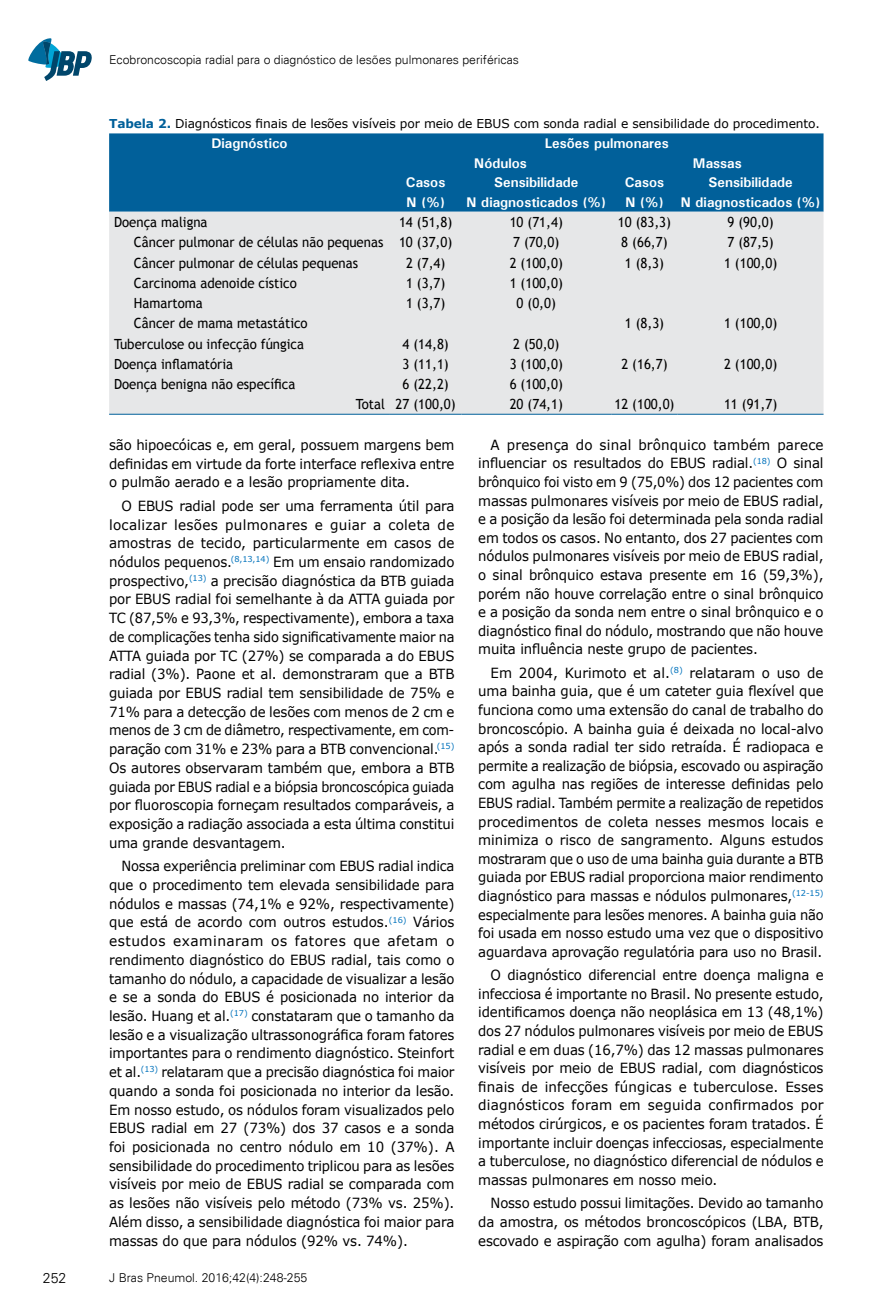
<style>
.page{position:relative;width:893px;height:1315px;background:#fff}
.page>*{position:absolute;margin:0;border:0;box-sizing:border-box;transform-origin:0 0}
.t1{font:14px/18.7px "Verdana";letter-spacing:-.01em;color:#000;text-align:justify;scale:.95 1}
.t2{font:14px/18.6px "Verdana";letter-spacing:-.01em;color:#000;text-align:justify;scale:.96 1}
.t3{font:14px/18.7px "Verdana";letter-spacing:-.01em;color:#000;text-align:justify;scale:.94 1}
.t4{font:14px "Trebuchet MS";color:#000;scale:.94 1}
.t5{font:700 14px "Univers";color:#fff}
.t6{font:300 14px "Univers";color:#000}
.t7{font:12.25px "Verdana";letter-spacing:-.01em;color:#000}
.t8{font:300 12.25px "Univers";color:#000}
.s1{font-weight:700;color:#01609a}
</style>
<div class="page">
<svg style="left:28px;top:38px;width:64px;height:43px"></svg>
<div style="left:109px;top:133px;width:714px;height:79px;background:#01609a"></div>
<div style="left:109px;top:212px;width:714px;height:202px;background:#e6e7e8"></div>
<hr style="left:109px;top:414px;width:281px;height:1px;background:#01609a">
<hr style="left:390px;top:414px;width:71px;height:1px;background:#01609a">
<hr style="left:461px;top:414px;width:150px;height:1px;background:#01609a">
<hr style="left:611px;top:414px;width:67px;height:1px;background:#01609a">
<hr style="left:678px;top:414px;width:145px;height:1px;background:#01609a">
<p class="t8" style="left:109px;top:52px;width:411px">Ecobroncoscopia radial para o diagnóstico de lesões pulmonares periféricas</p>
<p class="t7" style="left:109px;top:116px;width:712px"><span class="s1">Tabela 2.</span> Diagnósticos finais de lesões visíveis por meio de EBUS com sonda radial e sensibilidade do procedimento.</p>
<p class="t5" style="left:211px;top:135px;width:78px">Diagnóstico</p>
<p class="t5" style="left:545px;top:135px;width:125px">Lesões pulmonares</p>
<p class="t5" style="left:474px;top:154px;width:54px">Nódulos</p>
<p class="t5" style="left:693px;top:154px;width:50px">Massas</p>
<p class="t5" style="left:406px;top:174px;width:41px">Casos</p>
<p class="t5" style="left:494px;top:174px;width:86px">Sensibilidade</p>
<p class="t5" style="left:625px;top:174px;width:41px">Casos</p>
<p class="t5" style="left:708px;top:174px;width:86px">Sensibilidade</p>
<p class="t5" style="left:407px;top:193px;width:40px">N (%)</p>
<p class="t5" style="left:466px;top:193px;width:141px">N diagnosticados (%)</p>
<p class="t5" style="left:625px;top:193px;width:196px">N (%) N diagnosticados (%)</p>
<p class="t4" style="left:114px;top:214px;width:101px">Doença maligna</p>
<p class="t4" style="left:399px;top:214px;width:58px">14 (51,8)</p>
<p class="t4" style="left:510px;top:214px;width:58px">10 (71,4)</p>
<p class="t4" style="left:618px;top:214px;width:58px">10 (83,3)</p>
<p class="t4" style="left:727px;top:214px;width:51px">9 (90,0)</p>
<p class="t4" style="left:134px;top:234px;width:340px">Câncer pulmonar de células não pequenas 10 (37,0)</p>
<p class="t4" style="left:513px;top:234px;width:51px">7 (70,0)</p>
<p class="t4" style="left:621px;top:234px;width:51px">8 (66,7)</p>
<p class="t4" style="left:727px;top:234px;width:51px">7 (87,5)</p>
<p class="t4" style="left:134px;top:254px;width:240px">Câncer pulmonar de células pequenas</p>
<p class="t4" style="left:406px;top:254px;width:43px">2 (7,4)</p>
<p class="t4" style="left:510px;top:254px;width:58px">2 (100,0)</p>
<p class="t4" style="left:625px;top:254px;width:43px">1 (8,3)</p>
<p class="t4" style="left:724px;top:254px;width:58px">1 (100,0)</p>
<p class="t4" style="left:134px;top:274px;width:175px">Carcinoma adenoide cístico</p>
<p class="t4" style="left:406px;top:274px;width:43px">1 (3,7)</p>
<p class="t4" style="left:510px;top:274px;width:58px">1 (100,0)</p>
<p class="t4" style="left:134px;top:295px;width:75px">Hamartoma</p>
<p class="t4" style="left:406px;top:295px;width:43px">1 (3,7)</p>
<p class="t4" style="left:517px;top:295px;width:43px">0 (0,0)</p>
<p class="t4" style="left:134px;top:315px;width:186px">Câncer de mama metastático</p>
<p class="t4" style="left:625px;top:315px;width:43px">1 (8,3)</p>
<p class="t4" style="left:724px;top:315px;width:58px">1 (100,0)</p>
<p class="t4" style="left:114px;top:335px;width:203px">Tuberculose ou infecção fúngica</p>
<p class="t4" style="left:403px;top:335px;width:51px">4 (14,8)</p>
<p class="t4" style="left:513px;top:335px;width:51px">2 (50,0)</p>
<p class="t4" style="left:114px;top:355px;width:128px">Doença inflamatória</p>
<p class="t4" style="left:403px;top:355px;width:51px">3 (11,1)</p>
<p class="t4" style="left:510px;top:355px;width:58px">3 (100,0)</p>
<p class="t4" style="left:621px;top:355px;width:51px">2 (16,7)</p>
<p class="t4" style="left:724px;top:355px;width:58px">2 (100,0)</p>
<p class="t4" style="left:114px;top:376px;width:194px">Doença benigna não específica</p>
<p class="t4" style="left:403px;top:376px;width:51px">6 (22,2)</p>
<p class="t4" style="left:510px;top:376px;width:58px">6 (100,0)</p>
<p class="t4" style="left:356px;top:396px;width:108px">Total 27 (100,0)</p>
<p class="t4" style="left:510px;top:396px;width:58px">20 (74,1)</p>
<p class="t4" style="left:614px;top:396px;width:65px">12 (100,0)</p>
<p class="t4" style="left:724px;top:396px;width:58px">11 (91,7)</p>
<p class="t1" style="left:109px;top:435px;width:365px">são hipoecóicas e, em geral, possuem margens bem definidas em virtude da forte interface reflexiva entre o pulmão aerado e a lesão propriamente dita.</p>
<p class="t1" style="left:109px;top:496px;width:365px;text-indent:12px">O EBUS radial pode ser uma ferramenta útil para localizar lesões pulmonares e guiar a coleta de amostras de tecido, particularmente em casos de nódulos pequenos.<sup>(8,13,14)</sup> Em um ensaio randomizado prospectivo,<sup>(13)</sup> a precisão diagnóstica da BTB guiada por EBUS radial foi semelhante à da ATTA guiada por TC (87,5% e 93,3%, respectivamente), embora a taxa de complicações tenha sido significativamente maior na ATTA guiada por TC (27%) se comparada a do EBUS radial (3%). Paone et al. demonstraram que a BTB guiada por EBUS radial tem sensibilidade de 75% e 71% para a detecção de lesões com menos de 2 cm e menos de 3 cm de diâmetro, respectivamente, em com&shy;paração com 31% e 23% para a BTB convencional.<sup>(15)<br></sup>Os autores observaram também que, embora a BTB guiada por EBUS radial e a biópsia broncoscópica guiada por fluoroscopia forneçam resultados comparáveis, a exposição a radiação associada a esta última constitui uma grande desvantagem.</p>
<p class="t3" style="left:109px;top:856px;width:369px;text-indent:12px">Nossa experiência preliminar com EBUS radial indica que o procedimento tem elevada sensibilidade para nódulos e massas (74,1% e 92%, respectivamente) que está de acordo com outros estudos.<sup>(16)</sup> Vários estudos examinaram os fatores que afetam o rendimento diagnóstico do EBUS radial, tais como o tamanho do nódulo, a capacidade de visualizar a lesão e se a sonda do EBUS é posicionada no interior da lesão. Huang et al.<sup>(17)</sup> constataram que o tamanho da lesão e a visualização ultrassonográfica foram fatores importantes para o rendimento diagnóstico. Steinfort et al.<sup>(13)</sup> relataram que a precisão diagnóstica foi maior quando a sonda foi posicionada no interior da lesão.<br>Em nosso estudo, os nódulos foram visualizados pelo EBUS radial em 27 (73%) dos 37 casos e a sonda foi posicionada no centro nódulo em 10 (37%). A sensibilidade do procedimento triplicou para as lesões visíveis por meio de EBUS radial se comparada com as lesões não visíveis pelo método (73% vs. 25%).<br>Além disso, a sensibilidade diagnóstica foi maior para massas do que para nódulos (92% vs. 74%).</p>
<p class="t6" style="left:43px;top:1269px;width:25px">252</p>
<p class="t8" style="left:109px;top:1270px;width:200px">J Bras Pneumol. 2016;42(4):248-255</p>
<p class="t2" style="left:478px;top:435px;width:361px;text-indent:12px">A presença do sinal brônquico também parece influenciar os resultados do EBUS radial.<sup>(18)</sup> O sinal brônquico foi visto em 9 (75,0%) dos 12 pacientes com massas pulmonares visíveis por meio de EBUS radial, e a posição da lesão foi determinada pela sonda radial em todos os casos. No entanto, dos 27 pacientes com nódulos pulmonares visíveis por meio de EBUS radial, o sinal brônquico estava presente em 16 (59,3%), porém não houve correlação entre o sinal brônquico e a posição da sonda nem entre o sinal brônquico e o diagnóstico final do nódulo, mostrando que não houve muita influência neste grupo de pacientes.</p>
<p class="t2" style="left:478px;top:663px;width:361px;text-indent:12px">Em 2004, Kurimoto et al.<sup>(8)</sup> relataram o uso de uma bainha guia, que é um cateter guia flexível que funciona como uma extensão do canal de trabalho do broncoscópio. A bainha guia é deixada no local-alvo após a sonda radial ter sido retraída. É radiopaca e permite a realização de biópsia, escovado ou aspiração com agulha nas regiões de interesse definidas pelo EBUS radial. Também permite a realização de repetidos procedimentos de coleta nesses mesmos locais e minimiza o risco de sangramento. Alguns estudos mostraram que o uso de uma bainha guia durante a BTB guiada por EBUS radial proporciona maior rendimento diagnóstico para massas e nódulos pulmonares,<sup>(12-15) </sup>especialmente para lesões menores. A bainha guia não foi usada em nosso estudo uma vez que o dispositivo aguardava aprovação regulatória para uso no Brasil.</p>
<p class="t1" style="left:478px;top:965px;width:365px;text-indent:12px">O diagnóstico diferencial entre doença maligna e infecciosa é importante no Brasil. No presente estudo, identificamos doença não neoplásica em 13 (48,1%) dos 27 nódulos pulmonares visíveis por meio de EBUS radial e em duas (16,7%) das 12 massas pulmonares visíveis por meio de EBUS radial, com diagnósticos finais de infecções fúngicas e tuberculose. Esses diagnósticos foram em seguida confirmados por métodos cirúrgicos, e os pacientes foram tratados. É importante incluir doenças infecciosas, especialmente a tuberculose, no diagnóstico diferencial de nódulos e massas pulmonares em nosso meio.</p>
<p class="t3" style="left:478px;top:1193px;width:369px;text-indent:12px">Nosso estudo possui limitações. Devido ao tamanho da amostra, os métodos broncoscópicos (LBA, BTB, escovado e aspiração com agulha) foram analisados</p>
</div>
